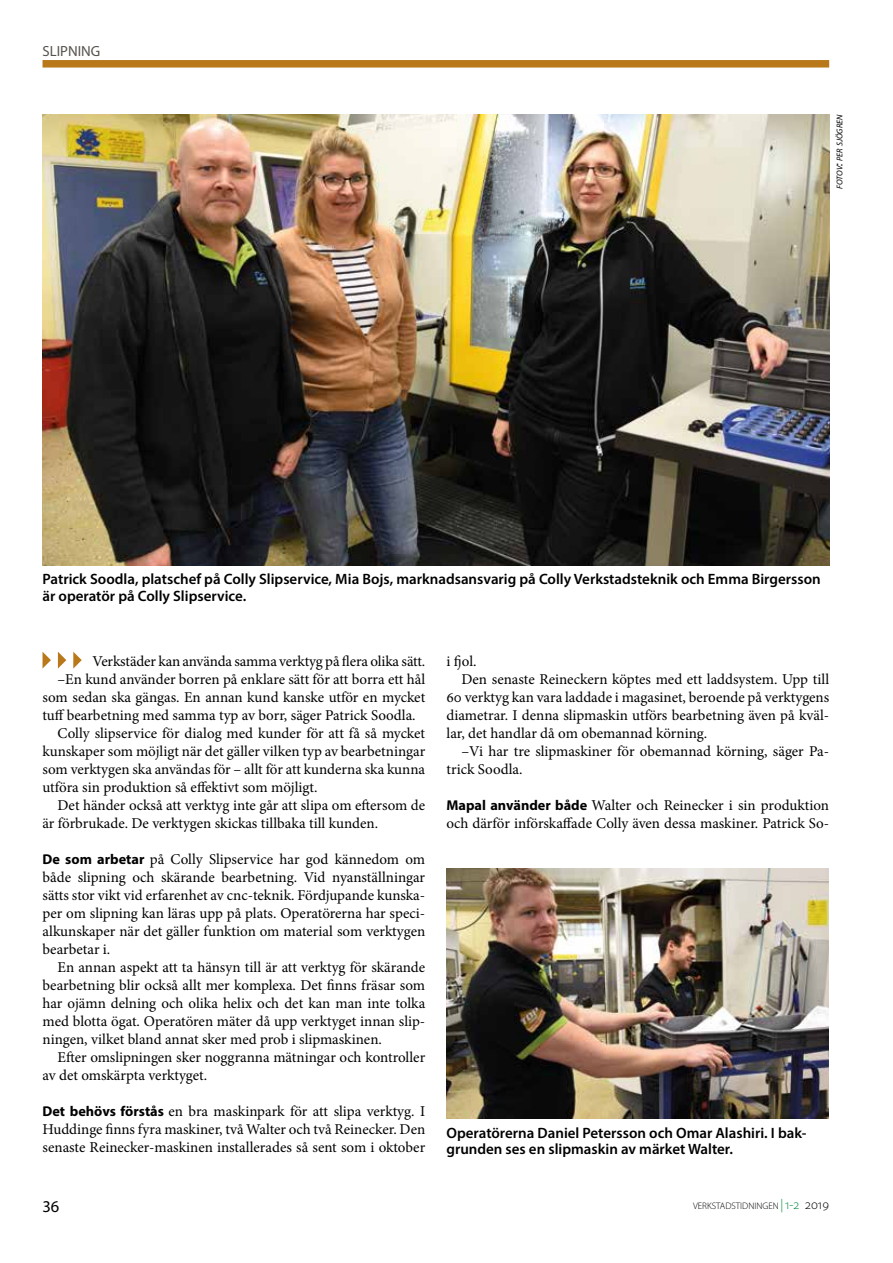
<style>
.page{position:relative;width:893px;height:1263px;background:#fff}
.page>*{position:absolute;margin:0;border:0;box-sizing:border-box;transform-origin:0 0}
.t1{font:16.5px "Myriad Pro";color:#000}
.t2{font:15px/18px "Minion Pro";color:#000;text-align:justify}
.t3{font:600 15px/16.5px "Myriad Pro";color:#000}
.t4{font:14.7px "Myriad Pro";color:#57514d}
.t5{font:300 9.45px "Myriad Pro";color:#000}
.t6{font:italic 8.4px "Myriad Pro";color:#000}
.s1{font-size:12px}
.s2{font-family:"Myriad Pro";font-weight:700;font-size:14.25px}
.s3{font-size:13.5px;color:#008b40}
.s4{font-size:13.5px}
</style>
<div class="page">
<div style="left:43px;top:60px;width:786px;height:8px;background:#b9791a"></div>
<svg style="left:43px;top:652px;width:39px;height:16px"></svg>
<img style="left:43px;top:115px;width:786px;height:451px">
<img style="left:446px;top:868px;width:383px;height:250px">
<p class="t4" style="left:43px;top:42px;width:59px">SLIPNING</p>
<p class="t6" style="left:834px;top:189px;width:76px;rotate:-90deg">fotov<span class="s1">:</span> per sjögren</p>
<p class="t3" style="left:43px;top:571px;width:780px">Patrick Soodla, platschef på Colly Slipservice, Mia Bojs, marknadsansvarig på Colly Verkstadsteknik och Emma Birgersson är operatör på Colly Slipservice.</p>
<p class="t2" style="left:92px;top:652px;width:334px">Verkstäder kan använda samma verktyg på flera olika sätt.</p>
<p class="t2" style="left:58px;top:670px;width:369px">–En kund använder borren på enklare sätt för att borra ett hål</p>
<p class="t2" style="left:43px;top:688px;width:384px">som sedan ska gängas. En annan kund kanske utför en mycket</p>
<p class="t2" style="left:43px;top:706px;width:375px">tuff bearbetning med samma typ av borr, säger Patrick Soodla.</p>
<p class="t2" style="left:58px;top:724px;width:369px">Colly slipservice för dialog med kunder för att få så mycket</p>
<p class="t2" style="left:43px;top:742px;width:384px">kunskaper som möjligt när det gäller vilken typ av bearbetningar</p>
<p class="t2" style="left:43px;top:760px;width:384px">som verktygen ska användas för – allt för att kunderna ska kunna</p>
<p class="t2" style="left:43px;top:778px;width:276px">utföra sin produktion så effektivt som möjligt.</p>
<p class="t2" style="left:58px;top:796px;width:369px">Det händer också att verktyg inte går att slipa om eftersom de</p>
<p class="t2" style="left:43px;top:814px;width:337px">är förbrukade. De verktygen skickas tillbaka till kunden.</p>
<p class="t2" style="left:43px;top:850px;width:384px"><span class="s2">De som arbetar</span> på Colly Slipservice har god kännedom om både slipning och skärande bearbetning. Vid nyanställningar sätts stor vikt vid erfarenhet av cnc-teknik. Fördjupande kunska&shy;per om slipning kan läras upp på plats. Operatörerna har speci&shy;alkunskaper när det gäller funktion om material som verktygen bearbetar i.</p>
<p class="t2" style="left:43px;top:958px;width:384px;text-indent:15px">En annan aspekt att ta hänsyn till är att verktyg för skärande bearbetning blir också allt mer komplexa. Det finns fräsar som har ojämn delning och olika helix och det kan man inte tolka med blotta ögat. Operatören mäter då upp verktyget innan slip&shy;ningen, vilket bland annat sker med prob i slipmaskinen.</p>
<p class="t2" style="left:43px;top:1048px;width:384px;text-indent:15px">Efter omslipningen sker noggranna mätningar och kontroller av det omskärpta verktyget.</p>
<p class="t2" style="left:43px;top:1102px;width:384px"><span class="s2">Det behövs förstås</span> en bra maskinpark för att slipa verktyg. I Huddinge finns fyra maskiner, två Walter och två Reinecker. Den senaste Reinecker-maskinen installerades så sent som i oktober</p>
<p class="t2" style="left:446px;top:652px;width:31px">i fjol.</p>
<p class="t2" style="left:461px;top:670px;width:369px">Den senaste Reineckern köptes med ett laddsystem. Upp till</p>
<p class="t2" style="left:446px;top:688px;width:384px">60 verktyg kan vara laddade i magasinet, beroende på verktygens</p>
<p class="t2" style="left:446px;top:706px;width:384px">diametrar. I denna slipmaskin utförs bearbetning även på kväl-</p>
<p class="t2" style="left:446px;top:724px;width:262px">lar, det handlar då om obemannad körning.</p>
<p class="t2" style="left:461px;top:742px;width:369px">–Vi har tre slipmaskiner för obemannad körning, säger Pa-</p>
<p class="t2" style="left:446px;top:760px;width:78px">trick Soodla.</p>
<p class="t2" style="left:446px;top:796px;width:384px"><span class="s2">Mapal använder både</span> Walter och Reinecker i sin produktion och därför införskaffade Colly även dessa maskiner. Patrick So-</p>
<p class="t3" style="left:446px;top:1124px;width:362px">Operatörerna Daniel Petersson och Omar Alashiri. I bak&shy;grunden ses en slipmaskin av märket Walter.</p>
<p class="t1" style="left:43px;top:1196px;width:18px">36</p>
<p class="t5" style="left:693px;top:1201px;width:138px">VERKSTADSTIDNINGEN <span class="s3">|1-2</span> <span class="s4">2019</span></p>
</div>
